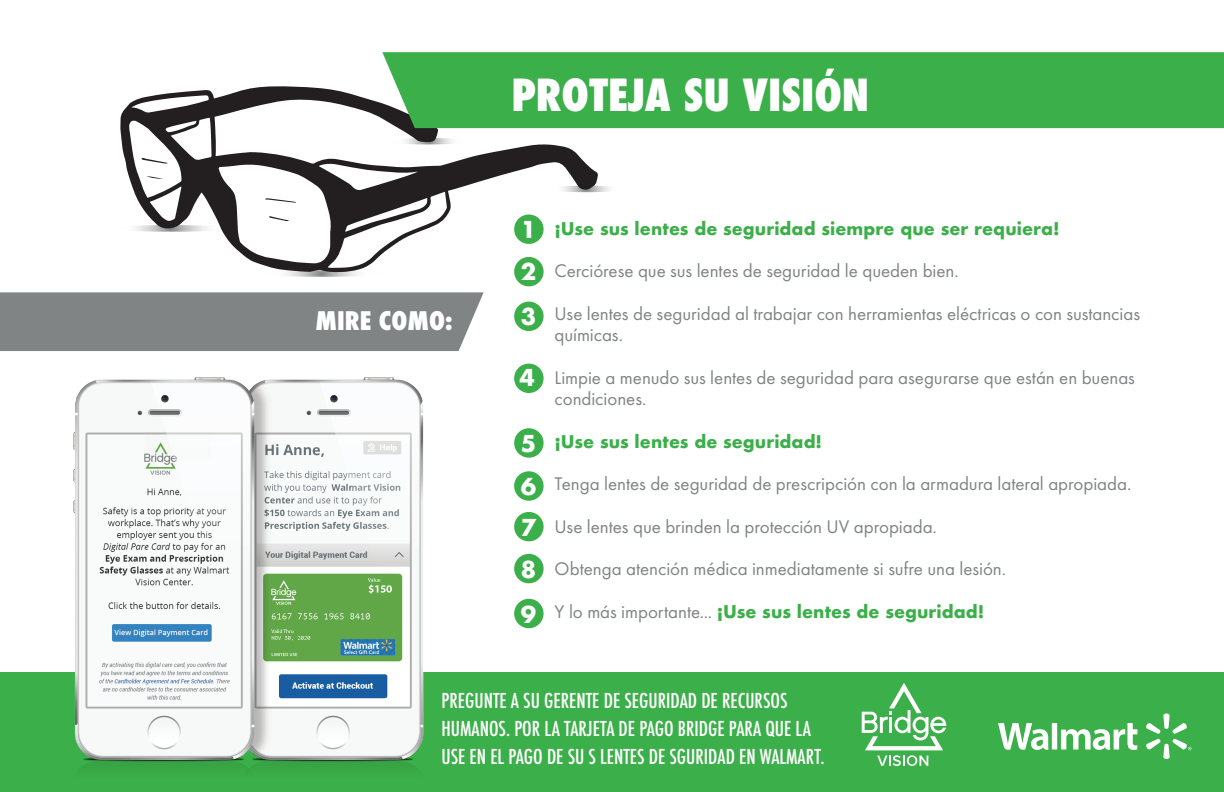
<style>
.page{position:relative;width:1224px;height:792px;background:#fff}
.page>*{position:absolute;margin:0;border:0;box-sizing:border-box;transform-origin:0 0}
.t1{font:800 condensed 43px "Futura";color:#fff}
.t2{font:800 condensed 24.9px "Futura";color:#fff}
.t3{font:700 22.7px/41.8px "Futura";color:#fff}
.t4{font:500 condensed 20px/27.7px "Futura";color:#fff}
.t5{font:19px/21.3px "Futura PT";letter-spacing:-.005em;color:#808484}
.t6{font:700 17px "Futura";letter-spacing:.005em;color:#3baf49}
.s1{font-family:"Futura PT";font-weight:400;font-size:19px;color:#808484}
</style>
<div class="page">
<svg style="left:286px;top:272px;width:71px;height:5px"></svg>
<svg style="left:598px;top:186px;width:12px;height:6px"></svg>
<svg style="left:120px;top:86px;width:478px;height:186px"></svg>
<svg style="left:265px;top:198px;width:31px;height:5px"></svg>
<svg style="left:269px;top:216px;width:20px;height:5px"></svg>
<svg style="left:141px;top:158px;width:26px;height:6px"></svg>
<svg style="left:146px;top:176px;width:17px;height:3px"></svg>
<div style="left:382px;top:52px;width:842px;height:76px;background:#3baf49"></div>
<div style="left:0;top:292px;width:484px;height:59px;background:#808484"></div>
<div style="left:0;top:673px;width:1224px;height:119px;background:#3baf49"></div>
<svg style="left:862px;top:683px;width:84px;height:83px"></svg>
<svg style="left:998px;top:723px;width:139px;height:27px"></svg>
<svg style="left:1146px;top:713px;width:45px;height:46px"></svg>
<img style="left:68px;top:377px;width:367px;height:394px">
<div style="left:514px;top:215px;width:30px;height:29px;background:#3baf49;border-radius:50%"></div>
<div style="left:514px;top:257px;width:30px;height:29px;background:#3baf49;border-radius:50%"></div>
<div style="left:514px;top:302px;width:30px;height:29px;background:#3baf49;border-radius:50%"></div>
<div style="left:514px;top:364px;width:30px;height:29px;background:#3baf49;border-radius:50%"></div>
<div style="left:514px;top:428px;width:30px;height:30px;background:#3baf49;border-radius:50%"></div>
<div style="left:514px;top:471px;width:30px;height:30px;background:#3baf49;border-radius:50%"></div>
<div style="left:514px;top:512px;width:30px;height:29px;background:#3baf49;border-radius:50%"></div>
<div style="left:514px;top:554px;width:30px;height:29px;background:#3baf49;border-radius:50%"></div>
<div style="left:514px;top:599px;width:30px;height:29px;background:#3baf49;border-radius:50%"></div>
<h2 class="t2" style="left:316px;top:304px;width:138px">MIRE COMO:</h2>
<h1 class="t1" style="left:511px;top:66px;width:359px">PROTEJA SU VISIÓN</h1>
<p class="t3" style="left:521px;top:209px;width:17px">1<br>2</p>
<p class="t3" style="left:521px;top:295px;width:17px">3</p>
<p class="t3" style="left:520px;top:357px;width:17px">4</p>
<p class="t3" style="left:521px;top:422px;width:17px;line-height:43.3px">5<br>6</p>
<p class="t3" style="left:521px;top:506px;width:17px">7<br>8</p>
<p class="t3" style="left:521px;top:593px;width:17px">9</p>
<p class="t6" style="left:555px;top:216px;width:507px">¡Use sus lentes de seguridad siempre que ser requiera!</p>
<p class="t5" style="left:555px;top:260px;width:406px">Cerciórese que sus lentes de seguridad le queden bien.</p>
<p class="t5" style="left:555px;top:303px;width:587px">Use lentes de seguridad al trabajar con herramientas eléctricas o con sustancias químicas.</p>
<p class="t5" style="left:555px;top:367px;width:582px">Limpie a menudo sus lentes de seguridad para asegurarse que están en buenas condiciones.</p>
<p class="t6" style="left:555px;top:429px;width:269px">¡Use sus lentes de seguridad!</p>
<p class="t5" style="left:555px;top:473px;width:578px">Tenga lentes de seguridad de prescripción con la armadura lateral apropiada.</p>
<p class="t5" style="left:555px;top:516px;width:384px">Use lentes que brinden la protección UV apropiada.</p>
<p class="t5" style="left:555px;top:558px;width:453px">Obtenga atención médica inmediatamente si sufre una lesión.</p>
<p class="t6" style="left:555px;top:599px;width:431px"><span class="s1">Y lo más importante...</span> ¡Use sus lentes de seguridad!</p>
<p class="t4" style="left:442px;top:687px;width:385px">PREGUNTE A SU GERENTE DE SEGURIDAD DE RECURSOS<br>HUMANOS. POR LA TARJETA DE PAGO BRIDGE PARA QUE LA<br>USE EN EL PAGO DE SU S LENTES DE SGURIDAD EN WALMART.</p>
</div>
